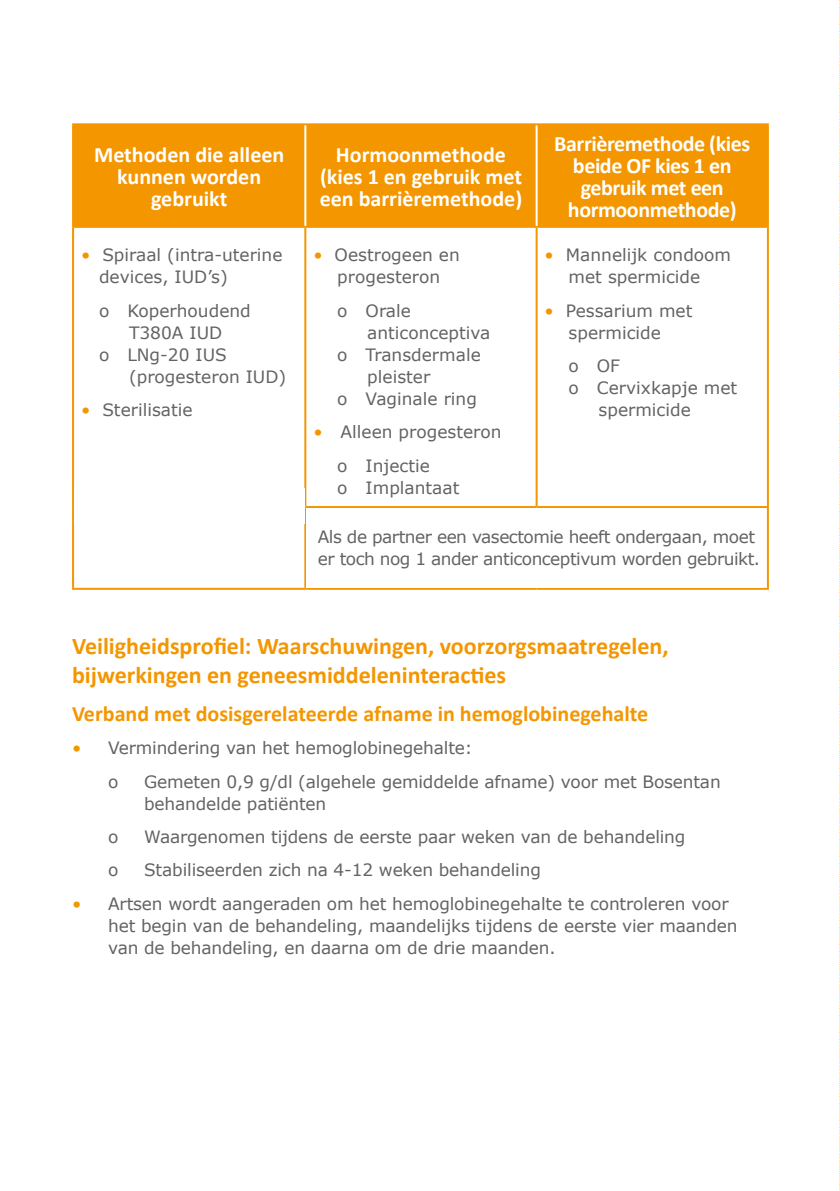
<style>
.page{position:relative;width:840px;height:1191px;background:#fff}
.page>*{position:absolute;margin:0;border:0;box-sizing:border-box;transform-origin:0 0}
.t1{font:700 24px/28.8px "Calibri";color:#f49600}
.t2{font:700 22px/22px "Calibri";color:#fff;text-align:center}
.t3{font:700 22px/22px "Calibri";letter-spacing:-.02em;color:#fff;text-align:center}
.t4{font:700 22px "Calibri";color:#f49600}
.t5{font:17px/22px "Verdana";letter-spacing:-.01em;color:#646363}
.t6{font:17px/22px "Verdana";letter-spacing:-.03em;color:#646363}
.s1{color:#f49600}
</style>
<div class="page">
<div style="left:74px;top:125px;width:692px;height:101px;background:#f49600"></div>
<hr style="left:72px;top:123px;width:233px;height:2px;background:#f49600">
<hr style="left:72px;top:125px;width:2px;height:101px;background:#f49600">
<hr style="left:305px;top:123px;width:231px;height:2px;background:#f49600">
<hr style="left:536px;top:123px;width:232px;height:2px;background:#f49600">
<hr style="left:766px;top:125px;width:2px;height:101px;background:#f49600">
<hr style="left:72px;top:226px;width:233px;height:2px;background:#f49600">
<hr style="left:72px;top:228px;width:2px;height:278px;background:#f49600">
<hr style="left:305px;top:226px;width:231px;height:2px;background:#f49600">
<hr style="left:304px;top:228px;width:2px;height:278px;background:#f49600">
<hr style="left:536px;top:226px;width:232px;height:2px;background:#f49600">
<hr style="left:535px;top:228px;width:2px;height:278px;background:#f49600">
<hr style="left:766px;top:228px;width:2px;height:278px;background:#f49600">
<hr style="left:72px;top:506px;width:233px;height:2px;background:#f49600">
<hr style="left:72px;top:508px;width:2px;height:80px;background:#f49600">
<hr style="left:305px;top:506px;width:231px;height:2px;background:#f49600">
<hr style="left:304px;top:508px;width:2px;height:80px;background:#f49600">
<hr style="left:536px;top:506px;width:232px;height:2px;background:#f49600">
<hr style="left:766px;top:508px;width:2px;height:80px;background:#f49600">
<hr style="left:72px;top:588px;width:233px;height:2px;background:#f49600">
<hr style="left:305px;top:588px;width:231px;height:2px;background:#f49600">
<hr style="left:536px;top:588px;width:232px;height:2px;background:#f49600">
<hr style="left:304px;top:125px;width:2px;height:101px;background:#fff">
<hr style="left:535px;top:125px;width:2px;height:101px;background:#fff">
<div style="left:74px;top:488px;width:230px;height:36px;background:#fff"></div>
<svg style="left:839px;top:0;width:1px;height:1191px"></svg>
<p class="t2" style="left:94px;top:142px;width:192px">Methoden die alleen kunnen worden gebruikt</p>
<p class="t2" style="left:319px;top:142px;width:204px">Hormoonmethode (kies 1 en gebruik met een barrièremethode)</p>
<p class="t3" style="left:554px;top:131px;width:197px">Barrièremethode (kies beide OF kies 1 en gebruik met een hormoonmethode)</p>
<p class="t5" style="left:99px;top:244px;width:185px;text-indent:-18px"><span class="s1">•</span> Spiraal (intra-uterine devices, IUD’s)</p>
<p class="t5" style="left:99px;top:300px;width:153px">o Koperhoudend</p>
<p class="t5" style="left:129px;top:322px;width:95px">T380A IUD</p>
<p class="t5" style="left:99px;top:344px;width:129px">o LNg-20 IUS</p>
<p class="t5" style="left:129px;top:366px;width:159px">(progesteron IUD)</p>
<p class="t5" style="left:81px;top:399px;width:113px"><span class="s1">•</span> Sterilisatie</p>
<p class="t5" style="left:544px;top:244px;width:188px;text-align:center"><span class="s1">•</span> Mannelijk condoom met spermicide</p>
<p class="t5" style="left:544px;top:300px;width:149px;text-align:center"><span class="s1">•</span> Pessarium met spermicide</p>
<p class="t5" style="left:568px;top:355px;width:53px">o OF</p>
<p class="t5" style="left:568px;top:377px;width:170px">o Cervixkapje met</p>
<p class="t5" style="left:598px;top:399px;width:94px">spermicide</p>
<p class="t5" style="left:313px;top:244px;width:148px;text-align:center"><span class="s1">•</span> Oestrogeen en progesteron</p>
<p class="t5" style="left:337px;top:300px;width:75px">o Orale</p>
<p class="t5" style="left:367px;top:322px;width:125px">anticonceptiva</p>
<p class="t5" style="left:337px;top:344px;width:145px">o Transdermale</p>
<p class="t5" style="left:367px;top:366px;width:64px">pleister</p>
<p class="t5" style="left:337px;top:388px;width:141px">o Vaginale ring</p>
<p class="t5" style="left:337px;top:415px;width:166px;line-height:33.4px;text-indent:-24px"><span class="s1">•</span> Alleen progesteron o Injectie</p>
<p class="t5" style="left:337px;top:476px;width:124px">o Implantaat</p>
<p class="t6" style="left:317px;top:526px;width:443px">Als de partner een vasectomie heeft ondergaan, moet er toch nog 1 ander anticonceptivum worden gebruikt.</p>
<h1 class="t1" style="left:72px;top:631px;width:597px">Veiligheidsprofiel: Waarschuwingen, voorzorgsmaatregelen, bijwerkingen en geneesmiddeleninteracties</h1>
<p class="t4" style="left:72px;top:700px;width:577px">Verband met dosisgerelateerde afname in hemoglobinegehalte</p>
<p class="t5" style="left:108px;top:731px;width:366px;line-height:33.4px;text-indent:-36px"><span class="s1">•</span> Vermindering van het hemoglobinegehalte: o</p>
<p class="t5" style="left:144px;top:770px;width:578px">Gemeten 0,9 g/dl (algehele gemiddelde afname) voor met Bosentan behandelde patiënten</p>
<p class="t5" style="left:108px;top:826px;width:12px">o</p>
<p class="t5" style="left:144px;top:826px;width:542px">Waargenomen tijdens de eerste paar weken van de behandeling</p>
<p class="t5" style="left:108px;top:859px;width:12px">o</p>
<p class="t5" style="left:144px;top:859px;width:398px">Stabiliseerden zich na 4-12 weken behandeling</p>
<p class="t5" style="left:108px;top:892px;width:630px;text-indent:-36px"><span class="s1">•</span> Artsen wordt aangeraden om het hemoglobinegehalte te controleren voor het begin van de behandeling, maandelijks tijdens de eerste vier maanden van de behandeling, en daarna om de drie maanden.</p>
</div>
